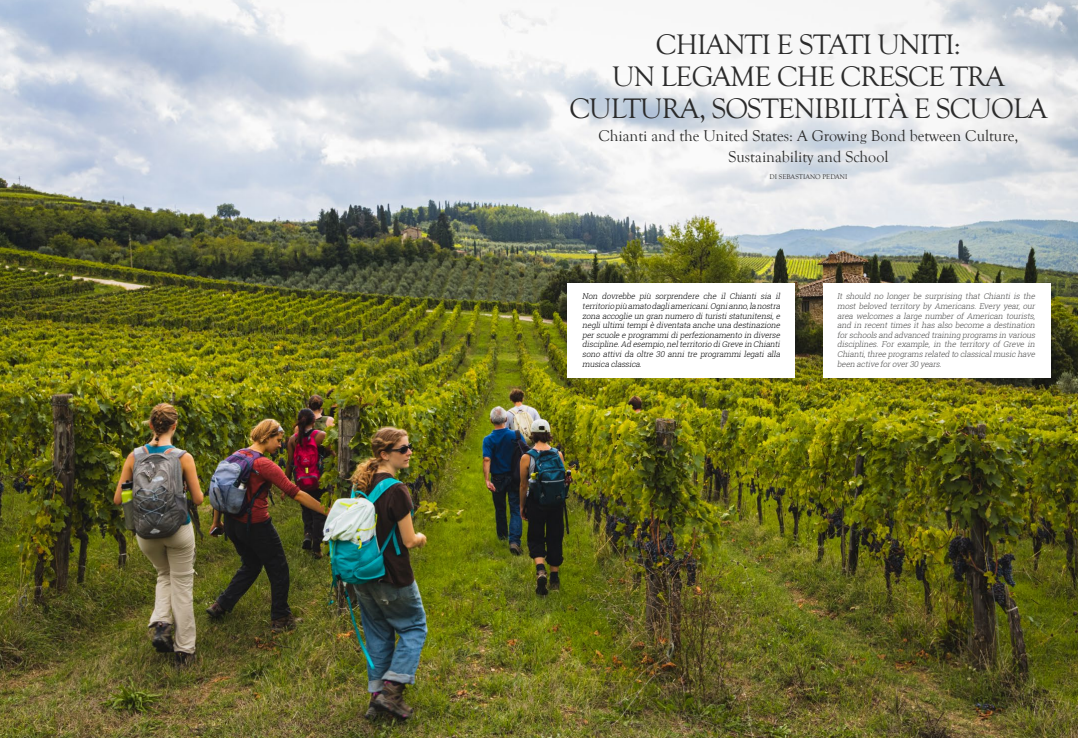
<style>
.page{position:relative;width:1078px;height:738px;background:#fff}
.page>*{position:absolute;margin:0;border:0;box-sizing:border-box;transform-origin:0 0}
.t1{font:29px/32px "Goudy Old Style T";letter-spacing:-.03em;color:#2b2b2b;text-align:center}
.t2{font:16px/21px "Goudy Old Style T";color:#2b2b2b;text-align:center}
.t3{font:italic 300 8px/9.6px "Roboto Slab";color:#000;text-align:justify}
.t4{font:italic 300 8px/9.6px "Roboto Slab";color:#4a4a49;text-align:justify}
.t5{font:7px "Goudy Old Style T";color:#2b2b2b}
</style>
<div class="page">
<img style="left:0;top:0;width:1077px;height:737px">
<div style="left:567px;top:283px;width:227px;height:94px;background:#fff"></div>
<div style="left:822px;top:283px;width:228px;height:94px;background:#fff"></div>
<h1 class="t1" style="left:569px;top:29px;width:479px">CHIANTI E STATI UNITI:<br>UN LEGAME CHE CRESCE TRA<br>CULTURA, SOSTENIBILITÀ E SCUOLA</h1>
<h2 class="t2" style="left:598px;top:126px;width:421px">Chianti and the United States: A Growing Bond between Culture,<br>Sustainability and School</h2>
<p class="t5" style="left:769px;top:173px;width:79px">DI SEBASTIANO PEDANI</p>
<p class="t3" style="left:582px;top:291px;width:201px">Non dovrebbe più sorprendere che il Chianti sia il territorio più amato dagliamericani.Ognianno,la nostra zona accoglie un gran numero diturististatunitensi,e negliultimitempiè diventata anche una destinazione perscuole e programmidiperfezionamento in diverse discipline.Ad esempio,nelterritorio diGreve in Chianti sono attivi da oltre 30 anni tre programmi legati alla musica classica.</p>
<p class="t4" style="left:837px;top:291px;width:201px">It should no longer be surprising that Chianti is the most beloved territory by Americans. Every year, our area welcomes a large number of American tourists, and in recent times it has also become a destination forschools and advanced training programs in various disciplines. For example, in the territory of Greve in Chianti,three programs related to classicalmusic have been active forover30 years.</p>
</div>
